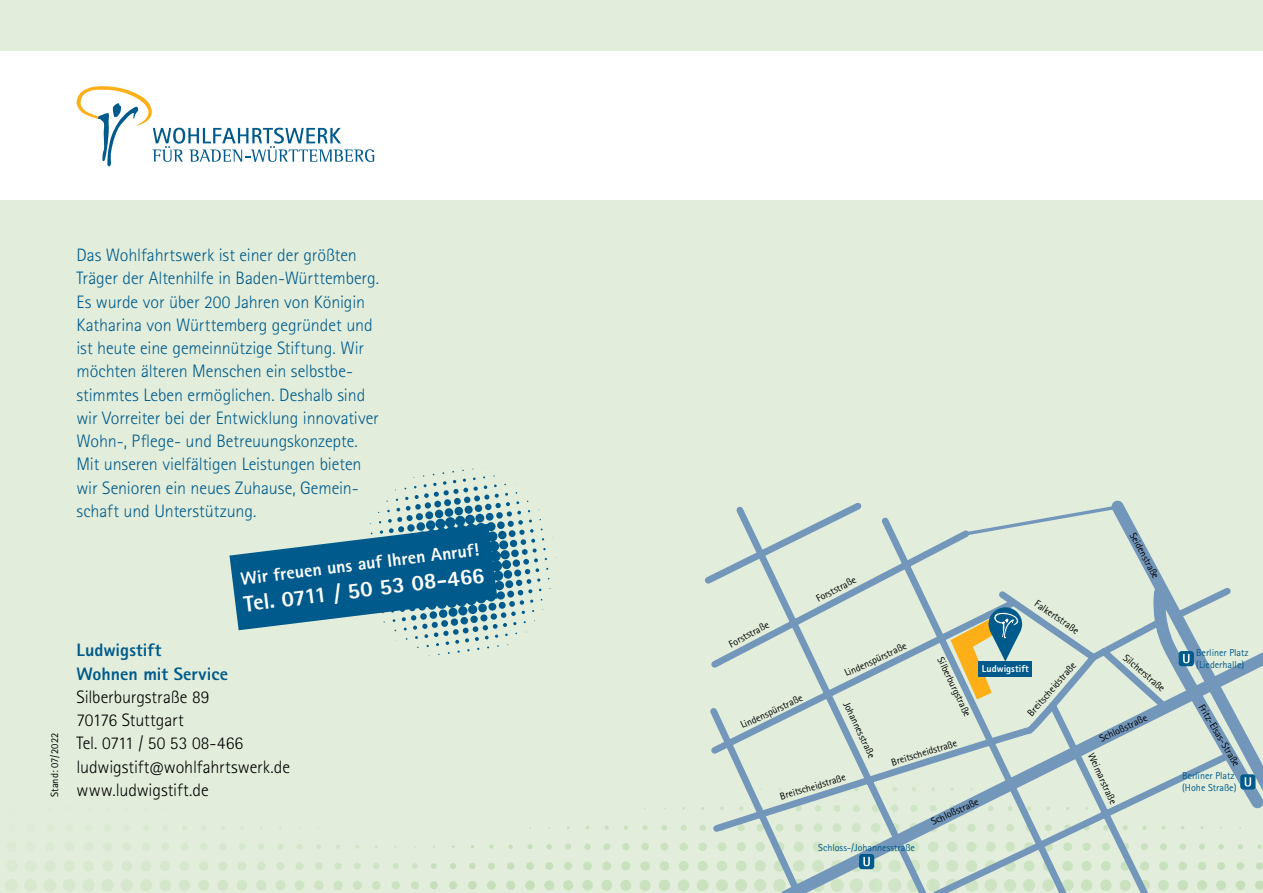
<style>
.page{position:relative;width:1263px;height:893px;background:#e2eedb}
.page>*{position:absolute;margin:0;border:0;box-sizing:border-box;transform-origin:0 0}
.t1{font:800 22.5px "Rotis Sans Serif Std";color:#fff}
.t2{font:300 18px/23.2px "Rotis Sans Serif Std";letter-spacing:-.005em;color:#005a8b}
.t3{font:300 18px/23.2px "Rotis Sans Serif Std";letter-spacing:-.005em;color:#000}
.t4{font:800 18px/23.2px "Rotis Sans Serif Std";color:#005a8b}
.t5{font:800 18px "Rotis Sans Serif Std";color:#fff}
.t6{font:10.5px "Rotis Sans Serif Std";letter-spacing:.015em;color:#000}
.t7{font:10.05px "Rotis Sans Serif Std";color:#000}
.t8{font:10.05px/12px "Rotis Sans Serif Std";color:#005a8b}
.t9{font:800 10.05px "Rotis Sans Serif Std";color:#fff}
</style>
<div class="page">
<div style="left:0;top:51px;width:1263px;height:149px;background:#fff"></div>
<svg style="left:229px;top:467px;width:327px;height:189px"></svg>
<svg style="left:430px;top:807px;width:275px;height:84px"></svg>
<svg style="left:5px;top:826px;width:414px;height:66px"></svg>
<svg style="left:705px;top:517px;width:260px;height:375px"></svg>
<svg style="left:1112px;top:501px;width:53px;height:81px"></svg>
<svg style="left:927px;top:582px;width:304px;height:58px"></svg>
<svg style="left:962px;top:504px;width:156px;height:34px"></svg>
<svg style="left:705px;top:502px;width:162px;height:87px"></svg>
<svg style="left:770px;top:640px;width:493px;height:253px"></svg>
<div style="left:859px;top:854px;width:15px;height:15px;background:#005a8b;border-radius:3px"></div>
<svg style="left:863px;top:857px;width:7px;height:9px"></svg>
<div style="left:1240px;top:774px;width:15px;height:15px;background:#005a8b;border-radius:3px"></div>
<svg style="left:887px;top:777px;width:376px;height:116px"></svg>
<div style="left:1179px;top:651px;width:15px;height:15px;background:#005a8b;border-radius:3px"></div>
<svg style="left:1183px;top:654px;width:6px;height:9px"></svg>
<div style="left:978px;top:662px;width:54px;height:15px;background:#005a8b"></div>
<svg style="left:950px;top:607px;width:72px;height:92px"></svg>
<svg style="left:76px;top:86px;width:298px;height:81px"></svg>
<p class="t6" style="left:49px;top:797px;width:66px;rotate:-90deg">Stand: 07/2022</p>
<p class="t2" style="left:77px;top:244px;width:304px">Das Wohlfahrtswerk ist einer der größten Träger der Altenhilfe in Baden-Württemberg.<br>Es wurde vor über 200 Jahren von Königin Katharina von Württemberg gegründet und ist heute eine gemeinnützige Stiftung. Wir möchten älteren Menschen ein selbstbe&shy;stimmtes Leben ermöglichen. Deshalb sind wir Vorreiter bei der Entwicklung innovativer Wohn-, Pflege- und Betreuungskonzepte.<br>Mit unseren vielfältigen Leistungen bieten wir Senioren ein neues Zuhause, Gemein&shy;schaft und Unterstützung.</p>
<p class="t5" style="left:239px;top:567px;width:241px;rotate:-7deg">Wir freuen uns auf Ihren Anruf!</p>
<p class="t1" style="left:242px;top:590px;width:244px;rotate:-7deg">Tel. 0711 / 50 53 08-466</p>
<p class="t4" style="left:77px;top:638px;width:153px">Ludwigstift<br>Wohnen mit Service</p>
<p class="t3" style="left:77px;top:685px;width:215px">Silberburgstraße 89<br>70176 Stuttgart<br>Tel. 0711 / 50 53 08-466 ludwigstift@wohlfahrtswerk.de www.ludwigstift.de</p>
<p class="t7" style="left:727px;top:639px;width:45px;rotate:-28deg">Forststraße</p>
<p class="t7" style="left:739px;top:720px;width:69px;rotate:-25deg">Lindenspürstraße</p>
<p class="t7" style="left:814px;top:594px;width:45px;rotate:-28deg">Forststraße</p>
<p class="t7" style="left:843px;top:668px;width:69px;rotate:-25deg">Lindenspürstraße</p>
<p class="t7" style="left:945px;top:655px;width:66px;rotate:64deg">Silberburgstraße</p>
<p class="t7" style="left:851px;top:700px;width:62px;rotate:64deg">Johannesstraße</p>
<p class="t7" style="left:890px;top:757px;width:70px;rotate:-17deg">Breitscheidstraße</p>
<p class="t7" style="left:1039px;top:598px;width:53px;rotate:34deg">Falkertstraße</p>
<p class="t7" style="left:1025px;top:711px;width:70px;rotate:-49deg">Breitscheidstraße</p>
<p class="t9" style="left:982px;top:662px;width:48px">Ludwigstift</p>
<p class="t7" style="left:779px;top:791px;width:70px;rotate:-17deg">Breitscheidstraße</p>
<p class="t8" style="left:818px;top:841px;width:98px">Schloss-/Johannesstraße</p>
<p class="t7" style="left:929px;top:817px;width:53px;rotate:-25deg">Schloßstraße</p>
<p class="t7" style="left:1138px;top:530px;width:52px;rotate:62deg">Seidenstraße</p>
<p class="t7" style="left:1128px;top:652px;width:53px;rotate:40deg">Silcherstraße</p>
<p class="t7" style="left:1098px;top:733px;width:53px;rotate:-25deg">Schloßstraße</p>
<p class="t7" style="left:1096px;top:751px;width:56px;rotate:65deg">Weimarstraße</p>
<p class="t8" style="left:1196px;top:646px;width:54px">Berliner Platz (Liederhalle)</p>
<p class="t7" style="left:1206px;top:702px;width:72px;rotate:59deg">Fritz-Elsas-Straße</p>
<p class="t8" style="left:1182px;top:769px;width:56px">Berliner Platz (Hohe Straße)</p>
</div>
